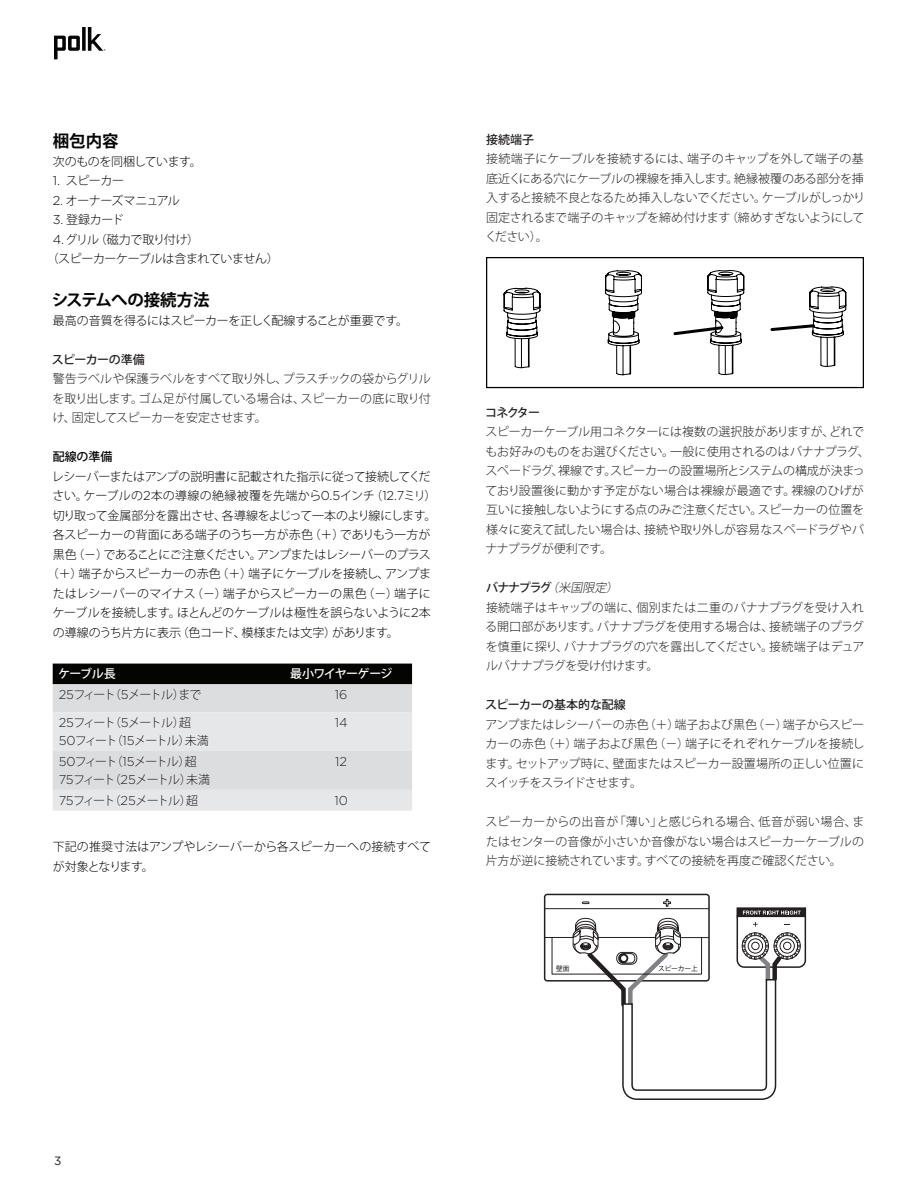
<style>
.page{position:relative;width:918px;height:1188px;background:#fff}
.page>*{position:absolute;margin:0;border:0;box-sizing:border-box;transform-origin:0 0}
.t1{font:700 16.5px "Koz Go Pro";letter-spacing:-.005em;color:#040503}
.t2{font:300 12.9px "Gotham";color:#231f20}
.t3{font:300 12px/19.5px "Koz Go Pro";letter-spacing:-.025em;color:#231f20;text-align:justify}
.t4{font:300 12px/19.5px "Koz Go Pro";letter-spacing:-.02em;color:#040503}
.t5{font:300 12px/18px "Koz Go Pro";letter-spacing:-.13em;color:#231f20}
.t6{font:300 12px "Koz Go Pro";letter-spacing:-.04em;color:#040503}
.t7{font:300 12px "Koz Go Pro";letter-spacing:.025em;color:#040503}
.t8{font:300 12px "Koz Go Pro";letter-spacing:-.045em;color:#040503}
.t9{font:300 12px "Koz Go Pro";letter-spacing:.01em;color:#040503}
.t10{font:500 12px "Koz Go Pro";letter-spacing:-.05em;color:#231f20}
.t11{font:300 12px "Koz Go Pro";letter-spacing:-.14em;color:#231f20}
.t12{font:300 12px "Koz Go Pro";letter-spacing:-.06em;color:#040503}
.t13{font:500 12px "Koz Go Pro";letter-spacing:-.055em;color:#fff}
.t14{font:500 12px "Koz Go Pro";letter-spacing:-.02em;color:#231f20}
.t15{font:500 12px "Koz Go Pro";letter-spacing:-.005em;color:#040503}
.t16{font:12px "Gotham";color:#231f20}
.Body{font:6.75px "Koz Go Pro";letter-spacing:-.03em;color:#040503}
.s1{font-family:"Gotham";font-size:12.9px}
.s2{font-weight:300;font-style:italic}
</style>
<div class="page">
<svg style="left:54px;top:27px;width:51px;height:32px"></svg>
<svg style="left:770px;top:286px;width:77px;height:81px"></svg>
<svg style="left:503px;top:270px;width:242px;height:105px"></svg>
<div style="left:486px;top:257px;width:378px;height:131px;border:1px solid #000"></div>
<svg style="left:53px;top:664px;width:359px;height:147px;background:#c2c3c5"></svg>
<div style="left:737px;top:910px;width:69px;height:58px;border:2px solid #231f20;border-radius:7px"></div>
<div style="left:544px;top:894px;width:166px;height:88px;border:2px solid #231f20;border-radius:3px"></div>
<div style="left:737px;top:908px;width:68px;height:8px;background:#231f20"></div>
<div style="left:737px;top:907px;width:69px;height:10px;border:2px solid #231f20"></div>
<svg style="left:544px;top:899px;width:257px;height:201px"></svg>
<p class="t1" style="left:53px;top:130px;width:67px">梱包内容</p>
<p class="t6" style="left:53px;top:153px;width:151px">次のものを同梱しています。</p>
<p class="t4" style="left:53px;top:171px;width:73px"><span class="s1">1.</span> スピーカー</p>
<p class="t6" style="left:53px;top:192px;width:129px"><span class="s1">2.</span> オーナーズマニュアル</p>
<p class="t4" style="left:53px;top:210px;width:73px"><span class="s1">3.</span> 登録カード</p>
<p class="t12" style="left:53px;top:231px;width:148px"><span class="s1">4.</span> グリル（磁力で取り付け）</p>
<p class="t6" style="left:47px;top:251px;width:233px">（スピーカーケーブルは含まれていません）</p>
<p class="t1" style="left:52px;top:289px;width:159px">システムへの接続方法</p>
<p class="t4" style="left:53px;top:311px;width:357px">最高の音質を得るにはスピーカーを正しく配線することが重要です。</p>
<p class="t10" style="left:52px;top:351px;width:94px">スピーカーの準備</p>
<p class="t3" style="left:52px;top:369px;width:380px">警告ラベルや保護ラベルをすべて取り外し、プラスチックの袋からグリルを取り出します。ゴム足が付属している場合は、スピーカーの底に取り付け、固定してスピーカーを安定させます。</p>
<p class="t15" style="left:53px;top:449px;width:61px">配線の準備</p>
<p class="t4" style="left:52px;top:467px;width:380px">レシーバーまたはアンプの説明書に記載された指示に従って接続してくだ</p>
<p class="t7" style="left:52px;top:488px;width:386px">さい。ケーブルの<span class="s1">2</span>本の導線の絶縁被覆を先端から<span class="s1">0.5</span>インチ（<span class="s1">12.7</span>ミリ）</p>
<p class="t4" style="left:53px;top:506px;width:385px">切り取って金属部分を露出させ、各導線をよじって一本のより線にします。</p>
<p class="t4" style="left:53px;top:525px;width:379px">各スピーカーの背面にある端子のうち一方が赤色（＋）でありもう一方が</p>
<p class="t8" style="left:53px;top:546px;width:380px">黒色（－）であることにご注意ください。アンプまたはレシーバーのプラス</p>
<p class="t4" style="left:47px;top:564px;width:386px">（＋）端子からスピーカーの赤色（＋）端子にケーブルを接続し、アンプま</p>
<p class="t9" style="left:53px;top:585px;width:380px">たはレシーバーのマイナス（－）端子からスピーカーの黒色（－）端子に</p>
<p class="t4" style="left:52px;top:603px;width:380px">ケーブルを接続します。ほとんどのケーブルは極性を誤らないように<span class="s1">2</span>本</p>
<p class="t4" style="left:53px;top:623px;width:348px">の導線のうち片方に表示（色コード、模様または文字）があります。</p>
<p class="t13" style="left:58px;top:666px;width:59px">ケーブル長</p>
<p class="t13" style="left:290px;top:666px;width:104px">最小ワイヤーゲージ</p>
<p class="t5" style="left:59px;top:686px;width:144px"><span class="s1">25</span>フィート（<span class="s1">5</span>メートル）まで</p>
<p class="t2" style="left:335px;top:686px;width:14px">16</p>
<p class="t5" style="left:59px;top:714px;width:152px"><span class="s1">25</span>フィート（<span class="s1">5</span>メートル）超<br><span class="s1">50</span>フィート（<span class="s1">15</span>メートル）未満</p>
<p class="t2" style="left:335px;top:714px;width:14px">14</p>
<p class="t5" style="left:59px;top:753px;width:153px"><span class="s1">50</span>フィート（<span class="s1">15</span>メートル）超<br><span class="s1">75</span>フィート（<span class="s1">25</span>メートル）未満</p>
<p class="t2" style="left:335px;top:753px;width:13px">12</p>
<p class="t11" style="left:59px;top:792px;width:141px"><span class="s1">75</span>フィート（<span class="s1">25</span>メートル）超</p>
<p class="t2" style="left:334px;top:792px;width:15px">10</p>
<p class="t4" style="left:53px;top:837px;width:380px">下記の推奨寸法はアンプやレシーバーから各スピーカーへの接続すべてが対象となります。</p>
<p class="t10" style="left:486px;top:132px;width:49px">接続端子</p>
<p class="t3" style="left:485px;top:149px;width:382px">接続端子にケーブルを接続するには、端子のキャップを外して端子の基底近くにある穴にケーブルの裸線を挿入します。絶縁被覆のある部分を挿入すると接続不良となるため挿入しないでください。ケーブルがしっかり固定されるまで端子のキャップを締め付けます（締めすぎないようにしてください）。</p>
<p class="t10" style="left:485px;top:405px;width:56px">コネクター</p>
<p class="t3" style="left:486px;top:422px;width:386px;text-align:left">スピーカーケーブル用コネクターには複数の選択肢がありますが、どれでもお好みのものをお選びください。一般に使用されるのはバナナプラグ、スペードラグ、裸線です。スピーカーの設置場所とシステムの構成が決まっており設置後に動かす予定がない場合は裸線が最適です。裸線のひげが互いに接触しないようにする点のみご注意ください。スピーカーの位置を様々に変えて試したい場合は、接続や取り外しが容易なスペードラグやバナナプラグが便利です。</p>
<p class="t10" style="left:486px;top:580px;width:136px">バナナプラグ<span class="s2">（米国限定）</span></p>
<p class="t3" style="left:485px;top:598px;width:381px">接続端子はキャップの端に、個別または二重のバナナプラグを受け入れる開口部があります。バナナプラグを使用する場合は、接続端子のプラグを慎重に探り、バナナプラグの穴を露出してください。接続端子はデュアルバナナプラグを受け付けます。</p>
<p class="t14" style="left:485px;top:697px;width:142px">スピーカーの基本的な配線</p>
<p class="t3" style="left:486px;top:715px;width:381px">アンプまたはレシーバーの赤色（＋）端子および黒色（－）端子からスピーカーの赤色（＋）端子および黒色（－）端子にそれぞれケーブルを接続します。セットアップ時に、壁面またはスピーカー設置場所の正しい位置にスイッチをスライドさせます。</p>
<p class="t3" style="left:486px;top:812px;width:380px">スピーカーからの出音が「薄い」と感じられる場合、低音が弱い場合、またはセンターの音像が小さいか音像がない場合はスピーカーケーブルの片方が逆に接続されています。すべての接続を再度ご確認ください。</p>
<p class="Body" style="left:556px;top:965px;width:15px">壁面</p>
<p class="Body" style="left:658px;top:965px;width:41px">スピーカー上</p>
<p class="t16" style="left:54px;top:1153px;width:9px">3</p>
</div>
